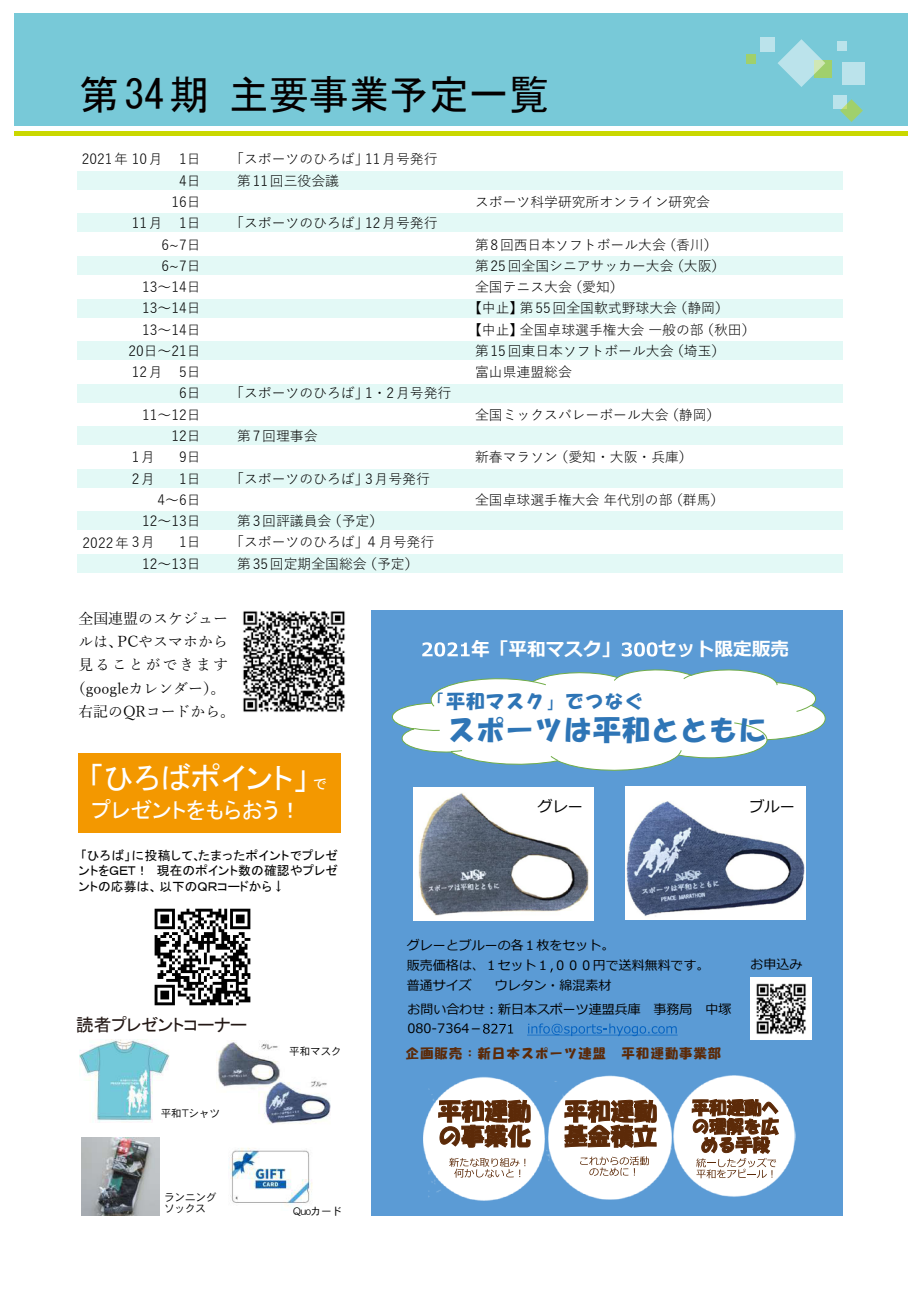
<style>
.page{position:relative;width:919px;height:1289px;background:#fff}
.page>*{position:absolute;margin:0;border:0;box-sizing:border-box;transform-origin:0 0}
.t1{font:40.35px "MS Gothic";letter-spacing:-.01em;color:#040000}
.t2{font:30.9px "MS P Gothic";letter-spacing:.005em;color:#fff}
.t3{font:27.9px "HG Soei Kakupoptai";letter-spacing:.04em;color:#2e75b6}
.t4{font:22.35px "MS P Gothic";letter-spacing:.005em;color:#fff}
.t5{font:700 18.6px "Meiryo";color:#fff}
.t6{font:18.6px "HG Soei Kakupoptai";letter-spacing:.06em;color:#2e75b6}
.t7{font:17.7px "MS P Gothic";letter-spacing:-.025em;color:#231815}
.t8{font:15.15px "Meiryo";color:#000}
.t9{font:14.85px "Yu Mincho";letter-spacing:.005em;color:#000}
.t10{font:14.85px "Yu Mincho";letter-spacing:.13em;color:#000}
.t11{font:13.8px/21.3px "Yu Gothic";color:#000}
.t12{font:13.8px "Yu Gothic";letter-spacing:.06em;color:#000}
.t13{font:12.9px/19.8px "Meiryo";color:#000}
.t14{font:12.9px "HG Soei Kakupoptai";letter-spacing:.11em;color:#5c2a08}
.t15{font:12.75px/15.3px "MS P Gothic";letter-spacing:.015em;color:#000;text-align:justify}
.t16{font:10.65px/11.6px "DFHS Gothic W3 WINP RKSJ H";letter-spacing:-.01em;color:#000}
.s1{font-size:14.85px}
</style>
<div class="page">
<div style="left:78px;top:171px;width:765px;height:19px;background:#e3f9f6"></div>
<div style="left:78px;top:214px;width:765px;height:18px;background:#e3f9f6"></div>
<div style="left:78px;top:256px;width:765px;height:19px;background:#e3f9f6"></div>
<div style="left:78px;top:299px;width:765px;height:18px;background:#e3f9f6"></div>
<div style="left:78px;top:341px;width:765px;height:19px;background:#e3f9f6"></div>
<div style="left:78px;top:384px;width:765px;height:18px;background:#e3f9f6"></div>
<div style="left:78px;top:426px;width:765px;height:19px;background:#e3f9f6"></div>
<div style="left:78px;top:469px;width:765px;height:18px;background:#e3f9f6"></div>
<div style="left:78px;top:511px;width:765px;height:19px;background:#e3f9f6"></div>
<div style="left:78px;top:554px;width:765px;height:18px;background:#e3f9f6"></div>
<div style="left:79px;top:753px;width:262px;height:79px;background:#f39800"></div>
<hr style="left:14px;top:132px;width:893px;height:4px;background:#cad800">
<div style="left:14px;top:13px;width:893px;height:112px;background:#78c9d8"></div>
<div style="left:842px;top:62px;width:22px;height:22px;background:#bbe3eb"></div>
<div style="left:837px;top:41px;width:9px;height:9px;background:#bbe3eb"></div>
<div style="left:746px;top:55px;width:9px;height:9px;background:#a0d06c"></div>
<div style="left:814px;top:60px;width:18px;height:17px;background:#a0d06c"></div>
<div style="left:832px;top:95px;width:14px;height:14px;background:#bbe3eb"></div>
<div style="left:760px;top:38px;width:14px;height:14px;background:#bbe3eb"></div>
<svg style="left:778px;top:39px;width:47px;height:48px"></svg>
<svg style="left:840px;top:99px;width:22px;height:23px"></svg>
<img style="left:243px;top:611px;width:102px;height:101px">
<div style="left:371px;top:610px;width:471px;height:605px;background:#5b9bd5"></div>
<svg style="left:422px;top:642px;width:47px;height:14px"></svg>
<svg style="left:621px;top:642px;width:36px;height:14px"></svg>
<svg style="left:391px;top:669px;width:435px;height:102px"></svg>
<img style="left:673px;top:1093px;width:122px;height:103px">
<img style="left:423px;top:1088px;width:122px;height:112px">
<img style="left:546px;top:1081px;width:125px;height:119px">
<svg style="left:438px;top:1077px;width:93px;height:100px;background:#b8aba2"></svg>
<svg style="left:580px;top:1156px;width:68px;height:19px"></svg>
<svg style="left:691px;top:1075px;width:87px;height:103px;background:#bbada4"></svg>
<svg style="left:564px;top:1075px;width:93px;height:73px;background:#a18f85"></svg>
<svg style="left:483px;top:1023px;width:30px;height:10px"></svg>
<svg style="left:527px;top:1023px;width:150px;height:13px"></svg>
<img style="left:750px;top:977px;width:61px;height:62px">
<img style="left:625px;top:786px;width:180px;height:133px">
<img style="left:413px;top:788px;width:180px;height:132px">
<img style="left:154px;top:908px;width:97px;height:98px">
<img style="left:79px;top:1039px;width:91px;height:83px">
<img style="left:217px;top:1040px;width:113px;height:84px">
<img style="left:81px;top:1137px;width:79px;height:78px">
<img style="left:229px;top:1148px;width:83px;height:60px">
<h1 class="t1" style="left:79px;top:74px;width:471px">第 34期 主要事業予定一覧</h1>
<p class="t11" style="left:237px;top:147px;width:202px;text-indent:-7px">「スポーツのひろば」11月号発行第11回三役会議</p>
<p class="t11" style="left:230px;top:211px;width:209px">「スポーツのひろば」12月号発行</p>
<p class="t11" style="left:82px;top:147px;width:83px">2021年 10月</p>
<p class="t11" style="left:128px;top:147px;width:74px;text-align:right">1日<br>4日<br>16日<br>1日<br>6~7日<br>6~7日<br>13～14日<br>13～14日<br>13～14日<br>20日～21日<br>5日<br>6日<br>11～12日<br>12日<br>9日<br>1日<br>4～6日<br>12～13日<br>1日<br>12～13日</p>
<p class="t11" style="left:475px;top:189px;width:236px">スポーツ科学研究所オンライン研究会</p>
<p class="t11" style="left:475px;top:232px;width:244px">第8回西日本ソフトボール大会（香川）</p>
<p class="t11" style="left:475px;top:253px;width:252px">第25回全国シニアサッカー大会（大阪）</p>
<p class="t11" style="left:475px;top:274px;width:150px">全国テニス大会（愛知）</p>
<p class="t11" style="left:468px;top:296px;width:262px">【中止】第55回全国軟式野球大会（静岡）</p>
<p class="t11" style="left:468px;top:317px;width:289px">【中止】全国卓球選手権大会 一般の部（秋田）</p>
<p class="t11" style="left:475px;top:338px;width:252px">第15回東日本ソフトボール大会（埼玉）</p>
<p class="t11" style="left:475px;top:360px;width:98px">富山県連盟総会</p>
<p class="t11" style="left:475px;top:402px;width:247px">全国ミックスバレーボール大会（静岡）</p>
<p class="t11" style="left:475px;top:445px;width:219px">新春マラソン（愛知・大阪・兵庫）</p>
<p class="t11" style="left:475px;top:487px;width:251px">全国卓球選手権大会 年代別の部（群馬）</p>
<p class="t11" style="left:132px;top:211px;width:32px">11月</p>
<p class="t11" style="left:132px;top:359px;width:32px">12月</p>
<p class="t11" style="left:230px;top:381px;width:222px">「スポーツのひろば」1・2月号発行</p>
<p class="t11" style="left:237px;top:423px;width:82px">第7回理事会</p>
<p class="t11" style="left:230px;top:466px;width:201px">「スポーツのひろば」3月号発行</p>
<p class="t11" style="left:237px;top:508px;width:147px">第3回評議員会（予定）</p>
<p class="t11" style="left:230px;top:530px;width:205px">「スポーツのひろば」４月号発行</p>
<p class="t11" style="left:237px;top:551px;width:183px">第35回定期全国総会（予定）</p>
<p class="t11" style="left:132px;top:445px;width:25px">1月<br>2月</p>
<p class="t12" style="left:83px;top:530px;width:74px">2022年3月</p>
<p class="t9" style="left:78px;top:604px;width:151px">全国連盟のスケジュー</p>
<p class="t9" style="left:78px;top:628px;width:151px">ルは、PCやスマホから</p>
<p class="t10" style="left:78px;top:651px;width:151px">見ることができます</p>
<p class="t9" style="left:71px;top:674px;width:156px">（googleカレンダー）。</p>
<p class="t9" style="left:78px;top:698px;width:158px">右記のQRコードから。</p>
<h2 class="t2" style="left:89px;top:763px;width:239px">「ひろばポイント」<span class="s1">で</span></h2>
<h3 class="t4" style="left:92px;top:799px;width:211px">プレゼントをもらおう！</h3>
<p class="t15" style="left:79px;top:847px;width:260px">「ひろば」に投稿して、たまったポイントでプレゼントをＧＥＴ！　現在のポイント数の確認やプレゼントの応募は、以下のＱＲコードから↓</p>
<p class="t7" style="left:76px;top:1016px;width:173px">読者プレゼントコーナー</p>
<p class="t16" style="left:161px;top:1106px;width:61px">平和Tシャツ</p>
<p class="t16" style="left:164px;top:1191px;width:54px">ランニングソックス</p>
<p class="t16" style="left:289px;top:1045px;width:54px">平和マスク</p>
<p class="t16" style="left:293px;top:1205px;width:50px">Quoカード</p>
<h3 class="t5" style="left:471px;top:636px;width:151px">年「平和マスク」</h3>
<h3 class="t5" style="left:658px;top:636px;width:132px">セット限定販売</h3>
<h3 class="t6" style="left:426px;top:691px;width:218px">「平和マスク」でつなぐ</h3>
<h3 class="t3" style="left:447px;top:715px;width:320px">スポーツは平和とともに</h3>
<p class="t8" style="left:537px;top:796px;width:47px">グレー</p>
<p class="t8" style="left:749px;top:796px;width:47px">ブルー</p>
<p class="t13" style="left:407px;top:936px;width:304px">グレーとブルーの各１枚をセット。<br>販売価格は、１セット１０００円で送料無料です。普通サイズ</p>
<p class="t13" style="left:407px;top:974px;width:325px;line-height:23.7px;text-indent:87px">ウレタン・綿混素材<br>お問い合わせ︓新日本スポーツ連盟兵庫 事務局 中塚</p>
<p class="t13" style="left:407px;top:1019px;width:76px">080-7364－</p>
<p class="t14" style="left:406px;top:1046px;width:317px">企画販売：新日本スポーツ連盟 平和運動事業部</p>
<p class="t13" style="left:750px;top:955px;width:53px">お申込み</p>
</div>
